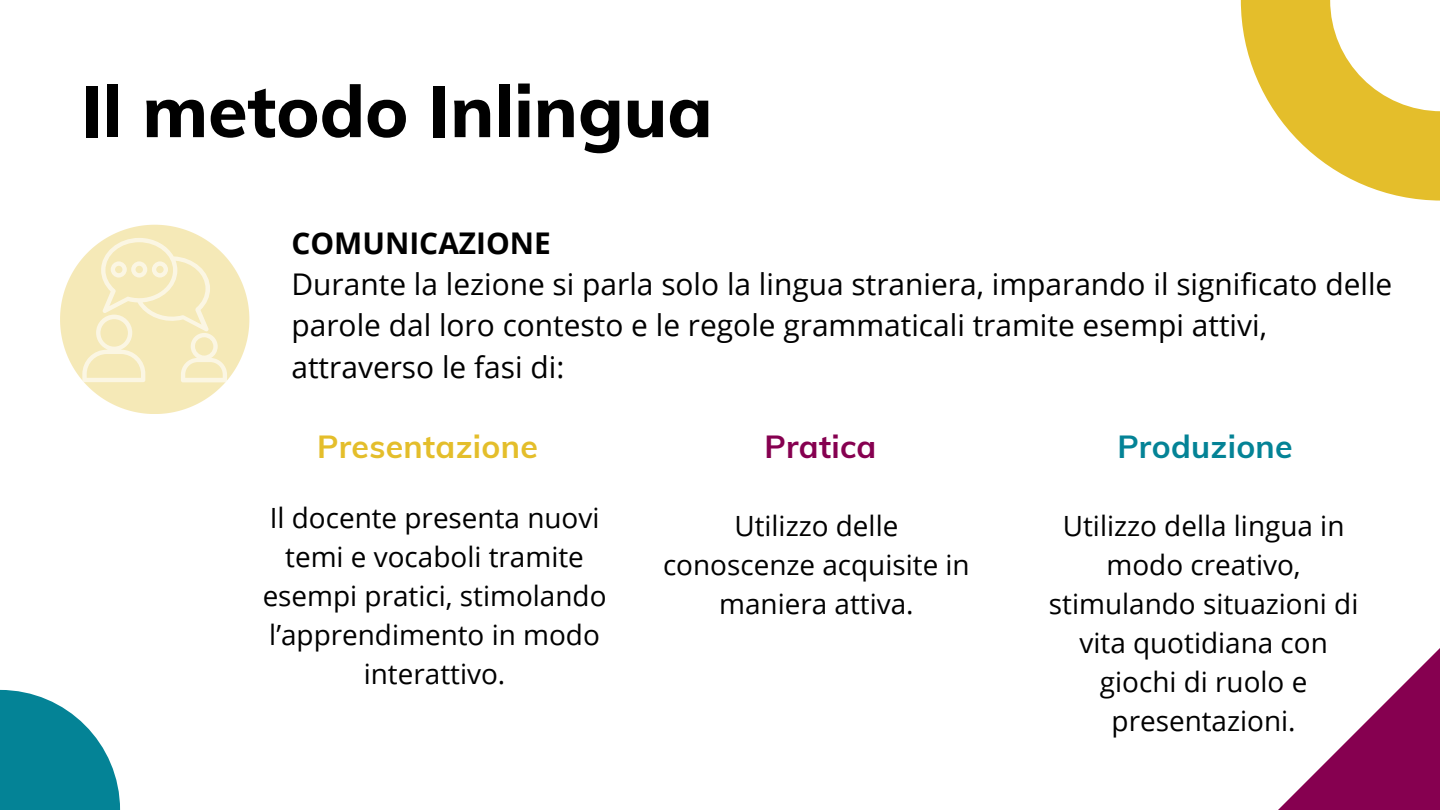
<style>
.page{position:relative;width:1440px;height:810px;background:#fff}
.page>*{position:absolute;margin:0;border:0;box-sizing:border-box;transform-origin:0 0}
.t1{font:800 72px "Muli";color:#000}
.t2{font:700 32px "Muli";letter-spacing:.01em;color:#e4be2b}
.t3{font:700 32px "Muli";letter-spacing:.01em;color:#048396}
.t4{font:700 32px "Muli";letter-spacing:.01em;color:#860050}
.t5{font:29.9px/41.2px "Open Sans";color:#000}
.t6{font:700 29.9px "Open Sans";color:#000}
.t7{font:27.9px/39px "Open Sans";color:#000;text-align:center}
</style>
<div class="page">
<svg style="left:1241px;top:0;width:199px;height:201px"></svg>
<svg style="left:1278px;top:648px;width:162px;height:162px"></svg>
<svg style="left:60px;top:225px;width:189px;height:189px"></svg>
<svg style="left:0;top:690px;width:120px;height:120px"></svg>
<h1 class="t1" style="left:81px;top:65px;width:633px">Il metodo Inlingua</h1>
<p class="t6" style="left:291px;top:222px;width:261px">COMUNICAZIONE</p>
<p class="t5" style="left:291px;top:263px;width:1102px">Durante la lezione si parla solo la lingua straniera, imparando il significato delle parole dal loro contesto e le regole grammaticali tramite esempi attivi, attraverso le fasi di:</p>
<p class="t2" style="left:317px;top:426px;width:222px">Presentazione</p>
<p class="t4" style="left:764px;top:426px;width:113px">Pratica</p>
<p class="t3" style="left:1117px;top:426px;width:177px">Produzione</p>
<p class="t7" style="left:263px;top:497px;width:345px">Il docente presenta nuovi temi e vocaboli tramite esempi pratici, stimolando l’apprendimento in modo interattivo.</p>
<p class="t7" style="left:663px;top:506px;width:308px">Utilizzo delle conoscenze acquisite in maniera attiva.</p>
<p class="t7" style="left:1049px;top:506px;width:311px">Utilizzo della lingua in modo creativo, stimulando situazioni di vita quotidiana con giochi di ruolo e presentazioni.</p>
</div>
